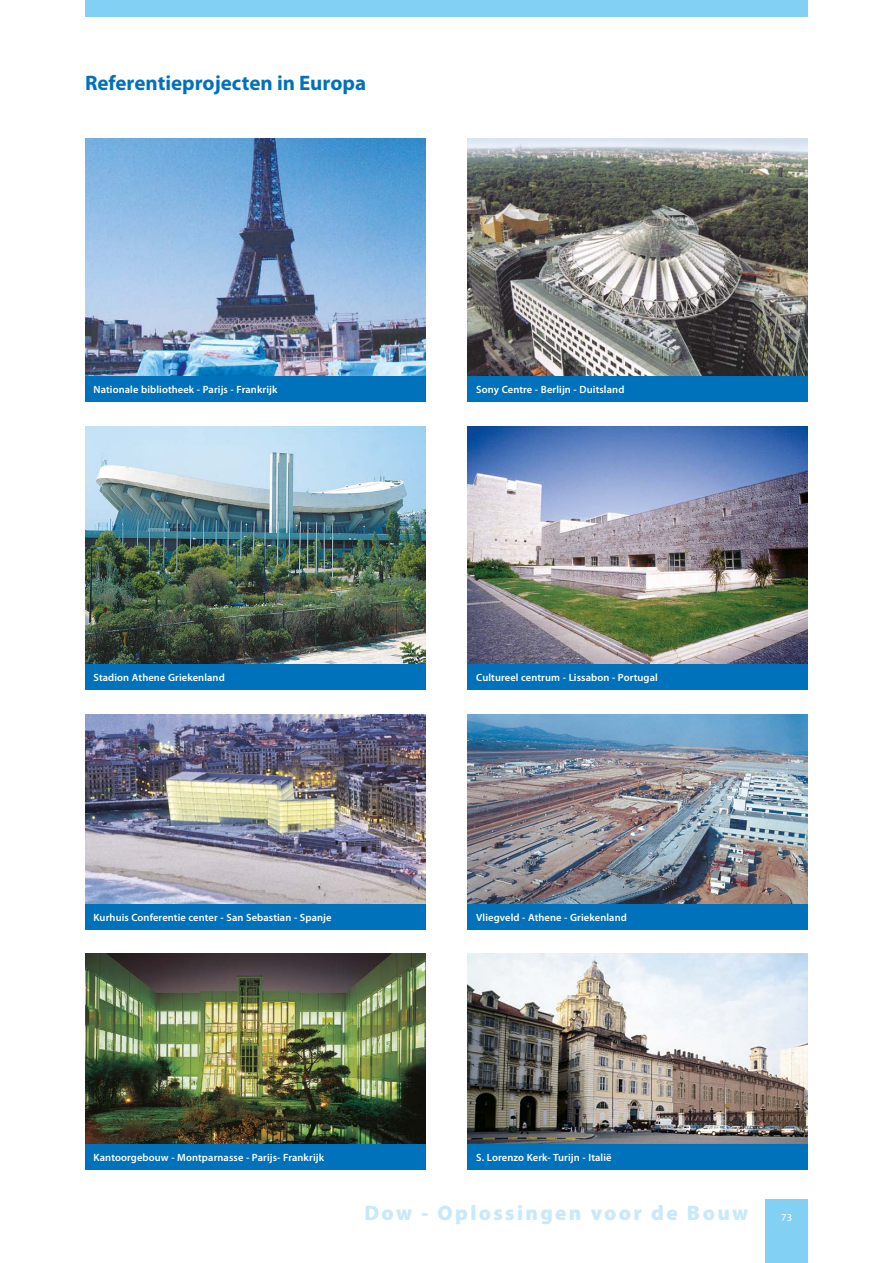
<style>
.page{position:relative;width:893px;height:1263px;background:#fff}
.page>*{position:absolute;margin:0;border:0;box-sizing:border-box;transform-origin:0 0}
.t1{font:700 21px "Myriad Pro";color:#0072bb}
.t2{font:900 21px "Myriad Pro";letter-spacing:.11em;color:#c9e9fb}
.t3{font:600 10.5px "Myriad Pro";letter-spacing:.01em;color:#fff}
.t4{font:10.5px "Myriad Pro";color:#fff}
</style>
<div class="page">
<div style="left:765px;top:1199px;width:43px;height:64px;background:#83d0f5"></div>
<div style="left:85px;top:0;width:723px;height:17px;background:#83d0f5"></div>
<img style="left:85px;top:138px;width:340px;height:238px">
<div style="left:85px;top:376px;width:340px;height:26px;background:#0072bb"></div>
<img style="left:468px;top:953px;width:340px;height:191px">
<div style="left:468px;top:1144px;width:340px;height:26px;background:#0072bb"></div>
<img style="left:85px;top:714px;width:340px;height:190px">
<div style="left:85px;top:904px;width:340px;height:26px;background:#0072bb"></div>
<img style="left:85px;top:953px;width:340px;height:191px">
<div style="left:85px;top:1144px;width:340px;height:26px;background:#0072bb"></div>
<img style="left:85px;top:426px;width:340px;height:238px">
<div style="left:85px;top:664px;width:340px;height:26px;background:#0072bb"></div>
<img style="left:468px;top:426px;width:340px;height:238px">
<div style="left:468px;top:664px;width:340px;height:26px;background:#0072bb"></div>
<img style="left:468px;top:138px;width:340px;height:238px">
<div style="left:468px;top:376px;width:340px;height:26px;background:#0072bb"></div>
<img style="left:468px;top:714px;width:340px;height:190px">
<div style="left:468px;top:904px;width:340px;height:26px;background:#0072bb"></div>
<h1 class="t1" style="left:85px;top:71px;width:283px">Referentieprojecten in Europa</h1>
<p class="t3" style="left:94px;top:384px;width:185px">Nationale bibliotheek - Parijs - Frankrijk</p>
<p class="t3" style="left:476px;top:384px;width:150px">Sony Centre - Berlijn - Duitsland</p>
<p class="t3" style="left:94px;top:672px;width:133px">Stadion Athene Griekenland</p>
<p class="t3" style="left:476px;top:672px;width:183px">Cultureel centrum - Lissabon - Portugal</p>
<p class="t3" style="left:94px;top:912px;width:240px">Kurhuis Conferentie center - San Sebastian - Spanje</p>
<p class="t3" style="left:476px;top:912px;width:152px">Vliegveld - Athene - Griekenland</p>
<p class="t3" style="left:94px;top:1152px;width:232px">Kantoorgebouw - Montparnasse - Parijs- Frankrijk</p>
<p class="t3" style="left:476px;top:1152px;width:137px">S. Lorenzo Kerk- Turijn - Italië</p>
<h1 class="t2" style="left:364px;top:1201px;width:385px">Dow - Oplossingen voor de Bouw</h1>
<p class="t4" style="left:781px;top:1212px;width:12px">73</p>
</div>
